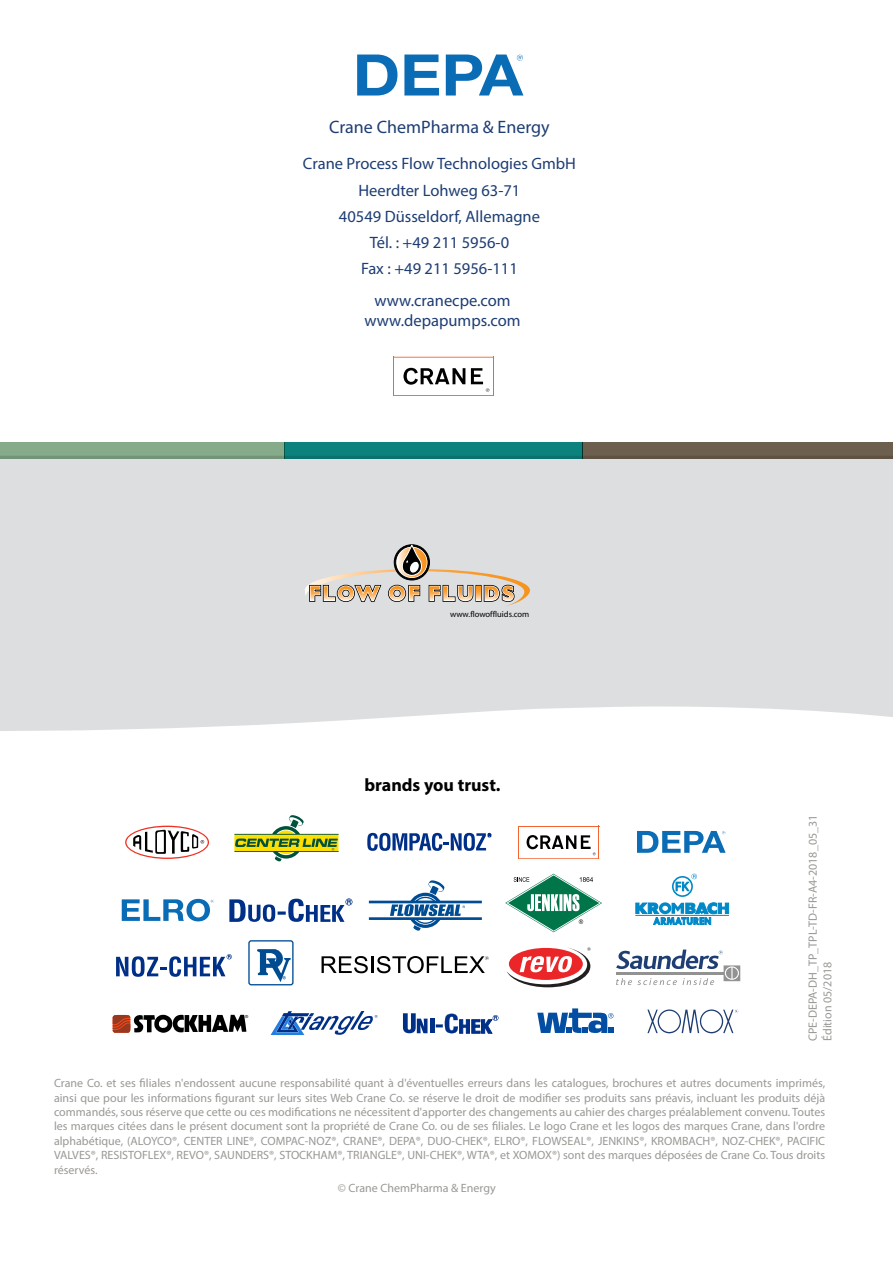
<style>
.page{position:relative;width:893px;height:1263px;background:#fff}
.page>*{position:absolute;margin:0;border:0;box-sizing:border-box;transform-origin:0 0}
.t1{font:18px "Myriad Pro";color:#1e3d73}
.t2{font:700 18px "Myriad Pro";color:#000}
.t3{font:16.5px/26.2px "Myriad Pro";color:#1e3d73;text-align:center}
.t4{font:12px/14.4px "Myriad Pro";color:#9a9894}
.t5{font:8.55px "Myriad";color:#000}
.t6{font:4.2px "Helvetica LT Std";color:#000}
</style>
<div class="page">
<svg style="left:357px;top:55px;width:40px;height:41px"></svg>
<svg style="left:404px;top:55px;width:35px;height:41px"></svg>
<svg style="left:446px;top:55px;width:77px;height:41px"></svg>
<svg style="left:122px;top:899px;width:92px;height:22px"></svg>
<div style="left:672px;top:876px;width:21px;height:21px;border:2px solid #0088c7;border-radius:50%"></div>
<svg style="left:635px;top:902px;width:94px;height:23px"></svg>
<svg style="left:675px;top:874px;width:22px;height:17px"></svg>
<svg style="left:229px;top:898px;width:123px;height:24px"></svg>
<hr style="left:369px;top:917px;width:113px;height:3px;background:#004c93">
<hr style="left:369px;top:901px;width:113px;height:2px;background:#004c93">
<svg style="left:390px;top:880px;width:75px;height:51px"></svg>
<svg style="left:505px;top:874px;width:97px;height:58px"></svg>
<svg style="left:537px;top:1008px;width:76px;height:25px"></svg>
<svg style="left:647px;top:1009px;width:91px;height:24px"></svg>
<svg style="left:113px;top:1014px;width:133px;height:19px"></svg>
<svg style="left:271px;top:1011px;width:107px;height:24px"></svg>
<hr style="left:519px;top:858px;width:80px;height:1px;background:#f26531">
<hr style="left:599px;top:826px;width:1px;height:33px;background:#f26531">
<hr style="left:518px;top:826px;width:81px;height:1px;background:#f26531">
<hr style="left:518px;top:826px;width:1px;height:33px;background:#f26531">
<svg style="left:527px;top:835px;width:69px;height:20px"></svg>
<svg style="left:637px;top:831px;width:89px;height:22px"></svg>
<svg style="left:125px;top:826px;width:84px;height:33px"></svg>
<svg style="left:234px;top:815px;width:105px;height:46px"></svg>
<svg style="left:367px;top:833px;width:125px;height:18px"></svg>
<div style="left:248px;top:940px;width:46px;height:45px;border:1px solid #004c93;border-radius:2px"></div>
<svg style="left:322px;top:956px;width:46px;height:17px"></svg>
<hr style="left:371px;top:956px;width:3px;height:17px;background:#000">
<svg style="left:377px;top:956px;width:112px;height:17px"></svg>
<svg style="left:616px;top:949px;width:124px;height:36px"></svg>
<svg style="left:506px;top:947px;width:85px;height:40px"></svg>
<svg style="left:257px;top:949px;width:34px;height:33px"></svg>
<svg style="left:116px;top:954px;width:116px;height:23px"></svg>
<svg style="left:436px;top:1013px;width:62px;height:20px"></svg>
<svg style="left:403px;top:1013px;width:24px;height:20px"></svg>
<hr style="left:430px;top:1019px;width:4px;height:14px;background:#002f87">
<div style="left:0;top:458px;width:893px;height:273px;background:#dddedf"></div>
<div style="left:0;top:442px;width:284px;height:16px;background:#85ab8b"></div>
<div style="left:284px;top:442px;width:298px;height:16px;background:#0c827f"></div>
<div style="left:582px;top:442px;width:311px;height:16px;background:#6d5f4d"></div>
<svg style="left:305px;top:542px;width:225px;height:64px;background:#d1c8bd"></svg>
<svg style="left:403px;top:368px;width:62px;height:17px"></svg>
<hr style="left:394px;top:395px;width:100px;height:1px;background:#f26531">
<hr style="left:493px;top:357px;width:1px;height:39px;background:#f26531">
<hr style="left:393px;top:357px;width:101px;height:1px;background:#f26531">
<hr style="left:393px;top:357px;width:1px;height:39px;background:#f26531">
<svg style="left:471px;top:368px;width:18px;height:24px"></svg>
<h1 class="t1" style="left:329px;top:116px;width:222px">Crane ChemPharma &amp; Energy</h1>
<h2 class="t3" style="left:303px;top:150px;width:275px">Crane Process Flow Technologies GmbH<br>Heerdter Lohweg 63-71<br>40549 Düsseldorf, Allemagne<br>Tél. : +49 211 5956-0<br>Fax : +49 211 5956-111</h2>
<h2 class="t3" style="left:365px;top:290px;width:158px;line-height:20.2px">www.cranecpe.com www.depapumps.com</h2>
<p class="t5" style="left:450px;top:610px;width:81px">www.flowoffluids.com</p>
<p class="t6" style="left:245px;top:1013px;width:5px">®</p>
<h1 class="t2" style="left:364px;top:773px;width:138px">brands you trust.</h1>
<p class="t4" style="left:805px;top:1041px;width:228px;rotate:-90deg">CPE-DEPA-DH_TP_TPL-TD-FR-A4-2018_05_31<br>Édition 05/2018</p>
<p class="t4" style="left:54px;top:1076px;width:773px;text-align:justify">Crane Co. et ses filiales n'endossent aucune responsabilité quant à d'éventuelles erreurs dans les catalogues, brochures et autres documents imprimés, ainsi que pour les informations figurant sur leurs sites Web Crane Co. se réserve le droit de modifier ses produits sans préavis, incluant les produits déjà commandés, sous réserve que cette ou ces modifications ne nécessitent d'apporter des changements au cahier des charges préalablement convenu. Toutes les marques citées dans le présent document sont la propriété de Crane Co. ou de ses filiales. Le logo Crane et les logos des marques Crane, dans l'ordre alphabétique, (ALOYCO®, CENTER LINE®, COMPAC-NOZ®, CRANE®, DEPA®, DUO-CHEK®, ELRO®, FLOWSEAL®, JENKINS®, KROMBACH®, NOZ-CHEK®, PACIFIC VALVES®, RESISTOFLEX®, REVO®, SAUNDERS®, STOCKHAM®, TRIANGLE®, UNI-CHEK®, WTA®, et XOMOX®) sont des marques déposées de Crane Co. Tous droits réservés.</p>
<p class="t4" style="left:338px;top:1180px;width:159px">© Crane ChemPharma &amp; Energy</p>
</div>
